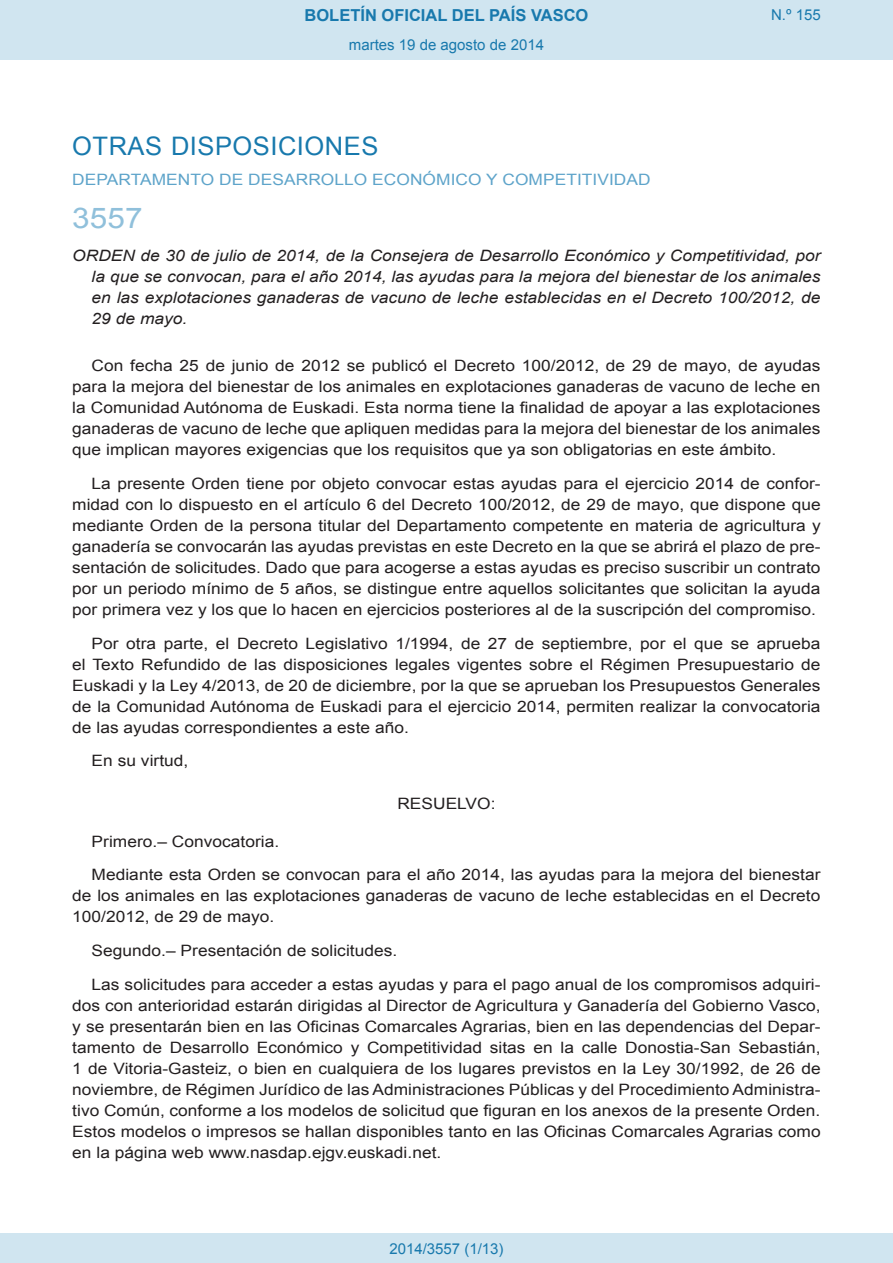
<style>
.page{position:relative;width:893px;height:1263px;background:#fff}
.page>*{position:absolute;margin:0;border:0;box-sizing:border-box;transform-origin:0 0}
.BOPVOrden{font:28.5px "Arial";color:#90c0db;scale:1.11 1}
.BOPVSeccion{font:25.5px "Arial";letter-spacing:.02em;color:#1879ad}
.t1{font:700 16.5px "Arial";color:#1879ad}
.BOPVDetalle{font:15.6px/21px "Arial";color:#231f20;text-align:justify;scale:1.11 1}
.BOPVTitulo{font:italic 15.6px/21px "Arial";color:#231f20;text-align:justify;scale:1.11 1}
.BOPVOrganismo{font:15.6px "Arial";letter-spacing:.005em;color:#5ea4ca;scale:1.11 1}
.BOPVClave{font:15.6px "Arial";color:#231f20;scale:1.11 1}
.Paginacion_Centro{font:15px "Arial";color:#1879ad}
</style>
<div class="page">
<div style="left:0;top:0;width:893px;height:60px;background:#d0e5f0"></div>
<div style="left:0;top:1233px;width:893px;height:30px;background:#d0e5f0"></div>
<p class="t1" style="left:305px;top:4px;width:285px">BOLETÍN OFICIAL DEL PAÍS VASCO</p>
<p class="Paginacion_Centro" style="left:349px;top:35px;width:197px">martes 19 de agosto de 2014</p>
<p class="Paginacion_Centro" style="left:771px;top:5px;width:51px">N.º 155</p>
<p class="BOPVSeccion" style="left:72px;top:129px;width:308px">OTRAS DISPOSICIONES</p>
<p class="BOPVOrganismo" style="left:72px;top:169px;width:523px">DEPARTAMENTO DE DESARROLLO ECONÓMICO Y COMPETITIVIDAD</p>
<p class="BOPVOrden" style="left:72px;top:199px;width:65px">3557</p>
<p class="BOPVTitulo" style="left:92px;top:246px;width:658px;text-indent:-19px">ORDEN de 30 de julio de 2014, de la Consejera de Desarrollo Económico y Competitividad, por la que se convocan, para el año 2014, las ayudas para la mejora del bienestar de los animales en las explotaciones ganaderas de vacuno de leche establecidas en el Decreto 100/2012, de 29 de mayo.</p>
<p class="BOPVDetalle" style="left:72px;top:355px;width:676px;text-indent:19px">Con fecha 25 de junio de 2012 se publicó el Decreto 100/2012, de 29 de mayo, de ayudas para la mejora del bienestar de los animales en explotaciones ganaderas de vacuno de leche en la Comunidad Autónoma de Euskadi. Esta norma tiene la finalidad de apoyar a las explotaciones ganaderas de vacuno de leche que apliquen medidas para la mejora del bienestar de los animales que implican mayores exigencias que los requisitos que ya son obligatorias en este ámbito.</p>
<p class="BOPVDetalle" style="left:72px;top:473px;width:676px;text-indent:19px">La presente Orden tiene por objeto convocar estas ayudas para el ejercicio 2014 de confor&shy;midad con lo dispuesto en el artículo 6 del Decreto 100/2012, de 29 de mayo, que dispone que mediante Orden de la persona titular del Departamento competente en materia de agricultura y ganadería se convocarán las ayudas previstas en este Decreto en la que se abrirá el plazo de pre&shy;sentación de solicitudes. Dado que para acogerse a estas ayudas es preciso suscribir un contrato por un periodo mínimo de 5 años, se distingue entre aquellos solicitantes que solicitan la ayuda por primera vez y los que lo hacen en ejercicios posteriores al de la suscripción del compromiso.</p>
<p class="BOPVDetalle" style="left:72px;top:633px;width:676px;text-indent:19px">Por otra parte, el Decreto Legislativo 1/1994, de 27 de septiembre, por el que se aprueba el Texto Refundido de las disposiciones legales vigentes sobre el Régimen Presupuestario de Euskadi y la Ley 4/2013, de 20 de diciembre, por la que se aprueban los Presupuestos Generales de la Comunidad Autónoma de Euskadi para el ejercicio 2014, permiten realizar la convocatoria de las ayudas correspondientes a este año.</p>
<p class="BOPVDetalle" style="left:92px;top:750px;width:89px">En su virtud,</p>
<p class="BOPVClave" style="left:397px;top:793px;width:90px">RESUELVO:</p>
<p class="BOPVDetalle" style="left:92px;top:831px;width:170px">Primero.– Convocatoria.</p>
<p class="BOPVDetalle" style="left:72px;top:864px;width:676px;text-indent:19px">Mediante esta Orden se convocan para el año 2014, las ayudas para la mejora del bienestar de los animales en las explotaciones ganaderas de vacuno de leche establecidas en el Decreto 100/2012, de 29 de mayo.</p>
<p class="BOPVDetalle" style="left:92px;top:940px;width:277px">Segundo.– Presentación de solicitudes.</p>
<p class="BOPVDetalle" style="left:72px;top:974px;width:676px;text-indent:19px">Las solicitudes para acceder a estas ayudas y para el pago anual de los compromisos adquiri&shy;dos con anterioridad estarán dirigidas al Director de Agricultura y Ganadería del Gobierno Vasco, y se presentarán bien en las Oficinas Comarcales Agrarias, bien en las dependencias del Depar&shy;tamento de Desarrollo Económico y Competitividad sitas en la calle Donostia-San Sebastián, 1 de Vitoria-Gasteiz, o bien en cualquiera de los lugares previstos en la Ley 30/1992, de 26 de noviembre, de Régimen Jurídico de las Administraciones Públicas y del Procedimiento Administra&shy;tivo Común, conforme a los modelos de solicitud que figuran en los anexos de la presente Orden.<br>Estos modelos o impresos se hallan disponibles tanto en las Oficinas Comarcales Agrarias como en la página web www.nasdap.ejgv.euskadi.net.</p>
<p class="Paginacion_Centro" style="left:389px;top:1238px;width:116px">2014/3557 (1/13)</p>
</div>
